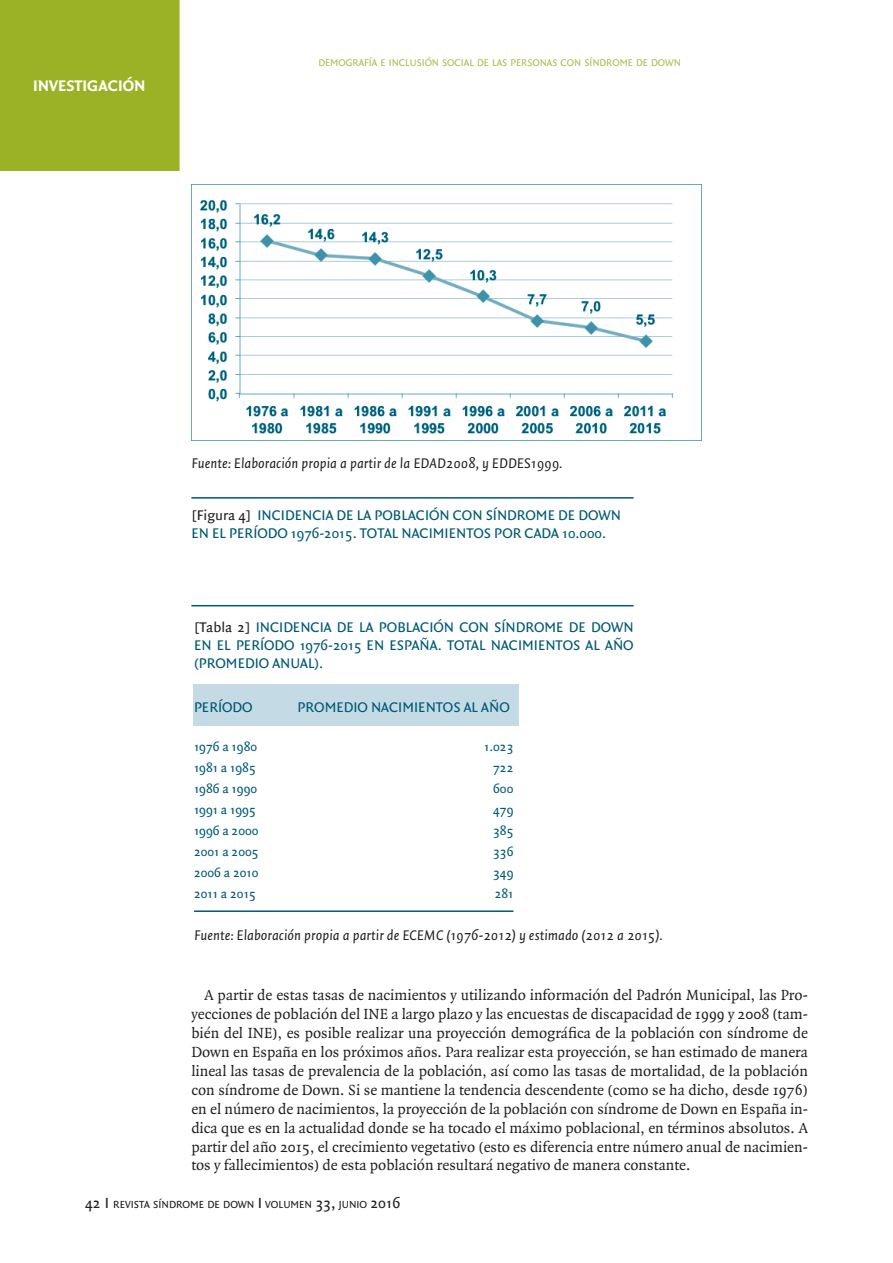
<style>
.page{position:relative;width:893px;height:1263px;background:#fff}
.page>*{position:absolute;margin:0;border:0;box-sizing:border-box;transform-origin:0 0}
.t1{font:700 16.5px "Quadraat Sans";color:#fff}
.t2{font:15.75px/18.9px "Quadraat";color:#231f20;text-align:justify}
.Tabla_titular{font:15px/18px "Quadraat Sans";color:#005a74;text-align:justify}
.t3{font:italic 15px "Quadraat Sans";color:#231f20}
.Tabla{font:13.5px "Quadraat Sans";color:#005a74}
.t4{font:10.95px "Quadraat Sans";color:#231f20}
.Titulito{font:10.5px "Quadraat Sans";color:#adbe4f}
.s1{color:#231f20}
.s2{font-size:15.75px}
</style>
<div class="page">
<div style="left:3px;top:3px;width:173px;height:165px;background:#9cb226"></div>
<div style="left:0;top:0;width:179px;height:171px;border:2px solid #9cb226"></div>
<div style="left:193px;top:684px;width:326px;height:41px;background:#c4dbe5"></div>
<img style="left:191px;top:185px;width:511px;height:255px">
<hr style="left:191px;top:497px;width:443px;height:2px;background:#005a74">
<hr style="left:191px;top:605px;width:443px;height:1px;background:#005a74">
<hr style="left:194px;top:910px;width:319px;height:2px;background:#005a74">
<p class="t1" style="left:33px;top:76px;width:114px">INVESTIGACIÓN</p>
<p class="Titulito" style="left:318px;top:56px;width:364px">DEMOGRAFÍA E INCLUSIÓN SOCIAL DE LAS PERSONAS CON SÍNDROME DE DOWN</p>
<p class="t3" style="left:191px;top:455px;width:372px">Fuente: Elaboración propia a partir de la EDAD2008, y EDDES1999.</p>
<p class="Tabla_titular" style="left:191px;top:507px;width:431px"><span class="s1">[Figura 4]</span> INCIDENCIA DE LA POBLACIÓN CON SÍNDROME DE DOWN</p>
<p class="Tabla_titular" style="left:191px;top:525px;width:416px">EN EL PERÍODO 1976-2015. TOTAL NACIMIENTOS POR CADA 10.000.</p>
<p class="Tabla_titular" style="left:194px;top:619px;width:441px"><span class="s1">[Tabla 2]</span> INCIDENCIA DE LA POBLACIÓN CON SÍNDROME DE DOWN EN EL PERÍODO 1976-2015 EN ESPAÑA. TOTAL NACIMIENTOS AL AÑO (PROMEDIO ANUAL).</p>
<p class="Tabla_titular" style="left:298px;top:699px;width:214px">PROMEDIO NACIMIENTOS AL AÑO</p>
<p class="Tabla" style="left:484px;top:739px;width:31px">1.023</p>
<p class="Tabla" style="left:493px;top:760px;width:22px">722</p>
<p class="Tabla" style="left:493px;top:781px;width:22px">600</p>
<p class="Tabla" style="left:493px;top:802px;width:22px">479</p>
<p class="Tabla" style="left:493px;top:823px;width:22px">385</p>
<p class="Tabla" style="left:493px;top:844px;width:22px">336</p>
<p class="Tabla" style="left:493px;top:865px;width:22px">349</p>
<p class="Tabla" style="left:495px;top:886px;width:20px">281</p>
<p class="Tabla_titular" style="left:194px;top:699px;width:60px">PERÍODO</p>
<p class="Tabla" style="left:194px;top:739px;width:65px">1976 a 1980</p>
<p class="Tabla" style="left:194px;top:760px;width:63px">1981 a 1985</p>
<p class="Tabla" style="left:194px;top:781px;width:65px">1986 a 1990</p>
<p class="Tabla" style="left:194px;top:802px;width:63px">1991 a 1995</p>
<p class="Tabla" style="left:194px;top:823px;width:66px">1996 a 2000</p>
<p class="Tabla" style="left:194px;top:844px;width:66px">2001 a 2005</p>
<p class="Tabla" style="left:194px;top:865px;width:66px">2006 a 2010</p>
<p class="Tabla" style="left:194px;top:886px;width:63px">2011 a 2015</p>
<p class="t3" style="left:194px;top:927px;width:470px">Fuente: Elaboración propia a partir de ECEMC (1976-2012) y estimado (2012 a 2015).</p>
<p class="t2" style="left:191px;top:986px;width:618px;text-indent:13px">A partir de estas tasas de nacimientos y utilizando información del Padrón Municipal, las Pro&shy;yecciones de población del INE a largo plazo y las encuestas de discapacidad de 1999 y 2008 (tam&shy;bién del INE), es posible realizar una proyección demográfica de la población con síndrome de Down en España en los próximos años. Para realizar esta proyección, se han estimado de manera lineal las tasas de prevalencia de la población, así como las tasas de mortalidad, de la población con síndrome de Down. Si se mantiene la tendencia descendente (como se ha dicho, desde 1976) en el número de nacimientos, la proyección de la población con síndrome de Down en España in&shy;dica que es en la actualidad donde se ha tocado el máximo poblacional, en términos absolutos. A partir del año 2015, el crecimiento vegetativo (esto es diferencia entre número anual de nacimien&shy;tos y fallecimientos) de esta población resultará negativo de manera constante.</p>
<p class="t4" style="left:85px;top:1198px;width:317px"><span class="s2">42</span> <span class="s2">I</span> REVISTA SÍNDROME DE DOWN <span class="s2">I</span> VOLUMEN <span class="s2">33,</span> JUNIO <span class="s2">2016</span></p>
</div>
